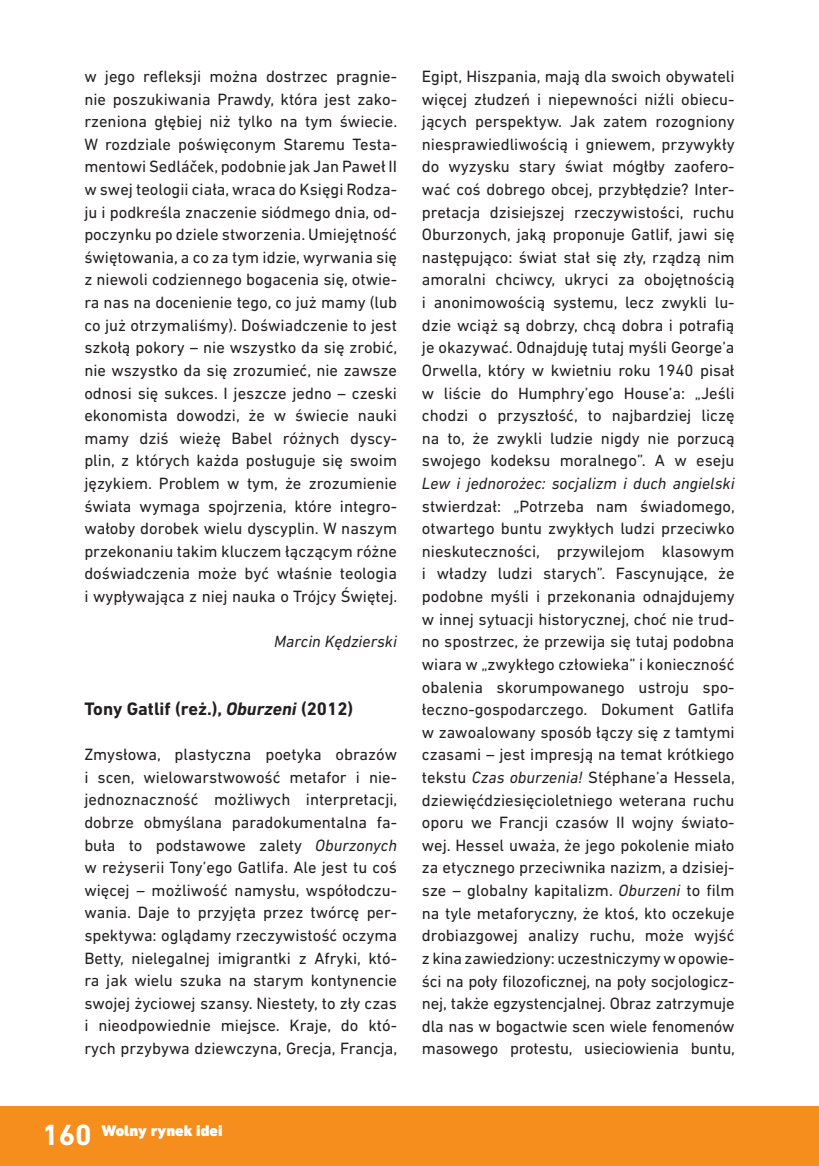
<style>
.page{position:relative;width:819px;height:1166px;background:#fff}
.page>*{position:absolute;margin:0;border:0;box-sizing:border-box;transform-origin:0 0}
.t1{font:700 29.75px "DIN Next LT Pro";color:#fff}
.t2{font:700 18.38px "DIN Next LT Pro";color:#231f20}
.t3{font:16.62px/22.6px "DIN Next LT Pro";color:#231f20;text-align:justify}
.t4{font:italic 16.62px "DIN Next LT Pro";color:#231f20}
.t5{font:900 15.75px "DIN Next LT Pro";color:#fff}
.s1{font-style:italic}
</style>
<div class="page">
<div style="left:0;top:1106px;width:819px;height:60px;background:#f68e1e"></div>
<p class="t3" style="left:84px;top:65px;width:314px">w jego refleksji można dostrzec pragnie&shy;nie poszukiwania Prawdy, która jest zako&shy;rzeniona głębiej niż tylko na tym świecie.<br>W rozdziale poświęconym Staremu Testa&shy;mentowi Sedláček, podobnie jak Jan Paweł II w swej teologii ciała, wraca do Księgi Rodza&shy;ju i podkreśla znaczenie siódmego dnia, od&shy;poczynku po dziele stworzenia. Umiejętność świętowania, a co za tym idzie, wyrwania się z niewoli codziennego bogacenia się, otwie&shy;ra nas na docenienie tego, co już mamy (lub co już otrzymaliśmy). Doświadczenie to jest szkołą pokory – nie wszystko da się zrobić, nie wszystko da się zrozumieć, nie zawsze odnosi się sukces. I jeszcze jedno – czeski ekonomista dowodzi, że w świecie nauki mamy dziś wieżę Babel różnych dyscy&shy;plin, z których każda posługuje się swoim językiem. Problem w tym, że zrozumienie świata wymaga spojrzenia, które integro&shy;wałoby dorobek wielu dyscyplin. W naszym przekonaniu takim kluczem łączącym różne doświadczenia może być właśnie teologia i wypływająca z niej nauka o Trójcy Świętej.</p>
<p class="t4" style="left:274px;top:632px;width:124px">Marcin Kędzierski</p>
<p class="t2" style="left:84px;top:698px;width:270px">Tony Gatlif (reż.), <span class="s1">Oburzeni</span> (2012)</p>
<p class="t3" style="left:84px;top:743px;width:314px">Zmysłowa, plastyczna poetyka obrazów i scen, wielowarstwowość metafor i nie&shy;jednoznaczność możliwych interpretacji, dobrze obmyślana paradokumentalna fa&shy;buła to podstawowe zalety <span class="s1">Oburzonych </span>w reżyserii Tony’ego Gatlifa. Ale jest tu coś więcej – możliwość namysłu, współodczu&shy;wania. Daje to przyjęta przez twórcę per&shy;spektywa: oglądamy rzeczywistość oczyma Betty, nielegalnej imigrantki z Afryki, któ&shy;ra jak wielu szuka na starym kontynencie swojej życiowej szansy. Niestety, to zły czas i nieodpowiednie miejsce. Kraje, do któ&shy;rych przybywa dziewczyna, Grecja, Francja,</p>
<p class="t3" style="left:422px;top:65px;width:314px">Egipt, Hiszpania, mają dla swoich obywateli więcej złudzeń i niepewności niźli obiecu&shy;jących perspektyw. Jak zatem rozogniony niesprawiedliwością i gniewem, przywykły do wyzysku stary świat mógłby zaofero&shy;wać coś dobrego obcej, przybłędzie? Inter&shy;pretacja dzisiejszej rzeczywistości, ruchu Oburzonych, jaką proponuje Gatlif, jawi się następująco: świat stał się zły, rządzą nim amoralni chciwcy, ukryci za obojętnością i anonimowością systemu, lecz zwykli lu&shy;dzie wciąż są dobrzy, chcą dobra i potrafią je okazywać. Odnajduję tutaj myśli George’a Orwella, który w kwietniu roku 1940 pisał w liście do Humphry’ego House’a: „Jeśli chodzi o przyszłość, to najbardziej liczę na to, że zwykli ludzie nigdy nie porzucą swojego kodeksu moralnego”. A w eseju</p>
<p class="t4" style="left:422px;top:474px;width:314px">Lew i jednorożec: socjalizm i duch angielski</p>
<p class="t3" style="left:422px;top:494px;width:314px">stwierdzał: „Potrzeba nam świadomego, otwartego buntu zwykłych ludzi przeciwko nieskuteczności, przywilejom klasowym i władzy ludzi starych”. Fascynujące, że podobne myśli i przekonania odnajdujemy w innej sytuacji historycznej, choć nie trud&shy;no spostrzec, że przewija się tutaj podobna wiara w „zwykłego człowieka” i konieczność obalenia skorumpowanego ustroju spo&shy;łeczno-gospodarczego. Dokument Gatlifa w zawoalowany sposób łączy się z tamtymi czasami – jest impresją na temat krótkiego tekstu <span class="s1">Czas oburzenia!</span> Stéphane’a Hessela, dziewięćdziesięcioletniego weterana ruchu oporu we Francji czasów II wojny świato&shy;wej. Hessel uważa, że jego pokolenie miało za etycznego przeciwnika nazizm, a dzisiej&shy;sze – globalny kapitalizm. <span class="s1">Oburzeni</span> to film na tyle metaforyczny, że ktoś, kto oczekuje drobiazgowej analizy ruchu, może wyjść z kina zawiedziony: uczestniczymy w opowie&shy;ści na poły filozoficznej, na poły socjologicz&shy;nej, także egzystencjalnej. Obraz zatrzymuje dla nas w bogactwie scen wiele fenomenów masowego protestu, usieciowienia buntu,</p>
<h1 class="t1" style="left:42px;top:1118px;width:51px">160</h1>
<p class="t5" style="left:102px;top:1121px;width:122px">Wolny rynek idei</p>
</div>
